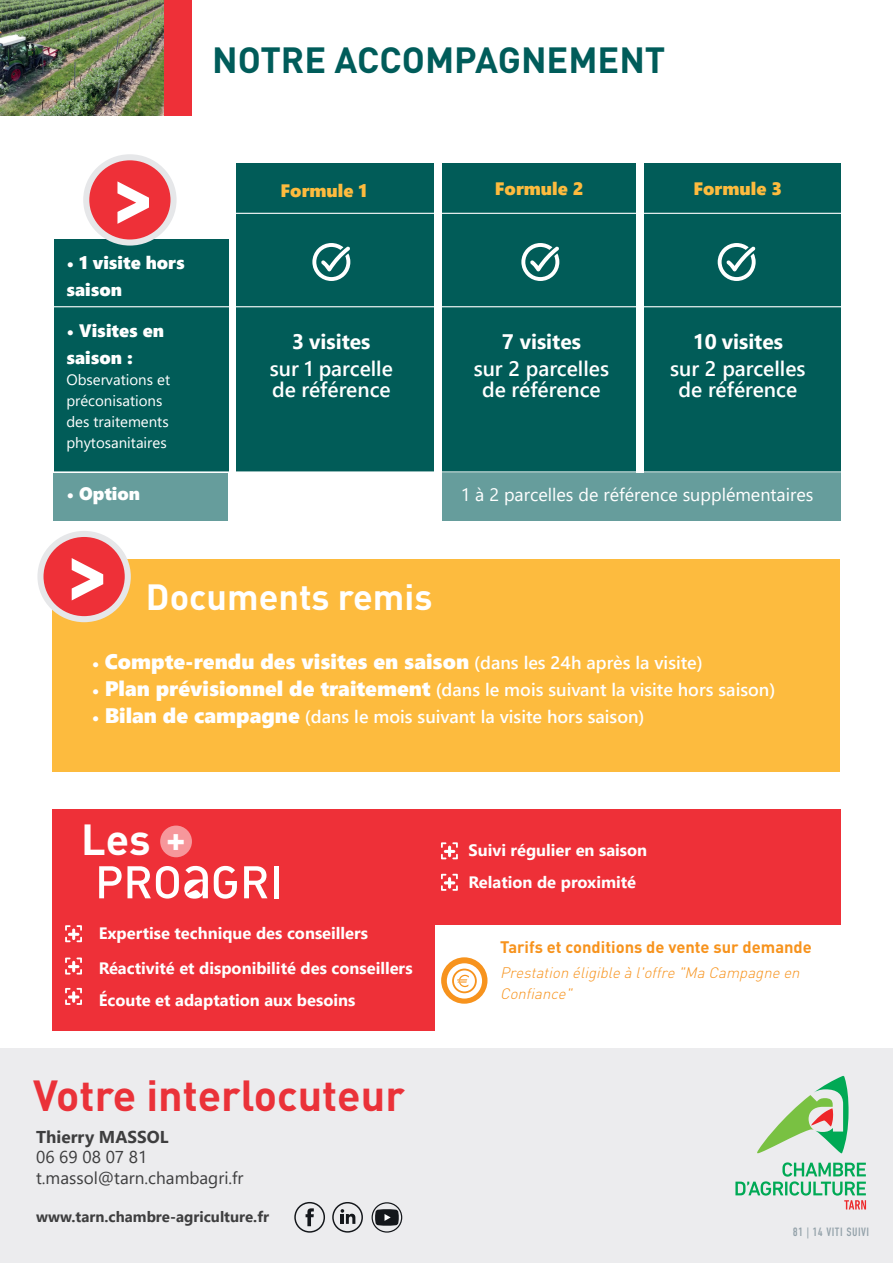
<style>
.page{position:relative;width:893px;height:1263px;background:#fff}
.page>*{position:absolute;margin:0;border:0;box-sizing:border-box;transform-origin:0 0}
.t1{font:700 42.9px "DIN";color:#ea3239}
.t2{font:700 42.9px "DIN";color:#fff}
.t3{font:700 36px "DIN";color:#005c5a}
.t4{font:700 36px "DINOT";color:#fff}
.t5{font:700 35.85px "DIN";color:#fff}
.t6{font:600 21px/21px "Segoe UI";color:#fff;text-align:center}
.t7{font:21px "Segoe UI Black";color:#fff}
.t8{font:700 21px "Segoe UI";color:#fff}
.t9{font:600 18px "Segoe UI";color:#fff}
.t10{font:18px/27px "Segoe UI Black";color:#fff}
.t11{font:18px "Segoe UI";color:#fff}
.t12{font:18px "Segoe UI Black";color:#fdbb3e}
.t13{font:17.1px/20.5px "Segoe UI";color:#3e3e3f}
.t14{font:700 17.1px "Segoe UI";color:#3e3e3f}
.t15{font:700 16.5px/34.3px "Segoe UI";color:#fff}
.t16{font:700 16.5px "DIN";color:#f7931d}
.t17{font:15px/21px "Segoe UI";color:#fff}
.t18{font:italic 300 15px/21px "DIN";color:#f7931d}
.t19{font:700 15px "Segoe UI";color:#3e3e3f}
.t20{font:12px "DIN Condensed";letter-spacing:.04em;color:#94a2aa}
.s1{font-size:18px}
.s2{font-family:"Segoe UI";font-weight:600;font-size:18px}
.s3{font-family:"Segoe UI Black";font-weight:400}
.s4{font-family:"Segoe UI Black";font-weight:400;font-size:21px}
</style>
<div class="page">
<div style="left:54px;top:239px;width:175px;height:232px;background:#015c58"></div>
<div style="left:442px;top:163px;width:194px;height:310px;background:#015c58"></div>
<div style="left:236px;top:163px;width:197px;height:308px;background:#015c58"></div>
<div style="left:644px;top:163px;width:196px;height:310px;background:#015c58"></div>
<hr style="left:47px;top:471px;width:818px;height:2px;background:#fff">
<hr style="left:47px;top:306px;width:818px;height:1px;background:#fff">
<hr style="left:219px;top:213px;width:646px;height:1px;background:#fff">
<img style="left:0;top:0;width:164px;height:116px">
<div style="left:164px;top:0;width:26px;height:116px;background:#ee3038"></div>
<div style="left:442px;top:473px;width:398px;height:48px;background:#669d9c"></div>
<div style="left:54px;top:473px;width:174px;height:48px;background:#669d9c"></div>
<div style="left:53px;top:809px;width:397px;height:101px;background:#ee3038"></div>
<div style="left:53px;top:841px;width:382px;height:190px;background:#ee3038"></div>
<div style="left:0;top:1048px;width:893px;height:215px;background:#ececee"></div>
<svg style="left:214px;top:866px;width:23px;height:33px"></svg>
<svg style="left:244px;top:866px;width:23px;height:32px"></svg>
<hr style="left:274px;top:866px;width:4px;height:32px;background:#fff">
<svg style="left:99px;top:866px;width:109px;height:33px"></svg>
<div style="left:160px;top:825px;width:32px;height:32px;background:#f6979b;border-radius:50%"></div>
<div style="left:441px;top:957px;width:46px;height:47px;background:#f7931d;border-radius:50%"></div>
<svg style="left:447px;top:963px;width:35px;height:35px"></svg>
<svg style="left:65px;top:925px;width:17px;height:17px"></svg>
<svg style="left:65px;top:957px;width:17px;height:17px"></svg>
<div style="left:427px;top:809px;width:413px;height:115px;background:#ee3038"></div>
<svg style="left:441px;top:842px;width:17px;height:17px"></svg>
<svg style="left:441px;top:874px;width:17px;height:17px"></svg>
<svg style="left:757px;top:1076px;width:92px;height:77px"></svg>
<svg style="left:735px;top:1162px;width:131px;height:47px"></svg>
<div style="left:53px;top:559px;width:787px;height:213px;background:#fdbb3e"></div>
<div style="left:86px;top:157px;width:88px;height:86px;background:#ee3038;border-radius:50%"></div>
<div style="left:83px;top:154px;width:94px;height:92px;border:6px solid #e6e7e9;border-radius:50%"></div>
<svg style="left:117px;top:181px;width:32px;height:43px"></svg>
<div style="left:40px;top:534px;width:88px;height:85px;background:#ee3038;border-radius:50%"></div>
<div style="left:37px;top:531px;width:94px;height:91px;border:6px solid #e6e7e9;border-radius:50%"></div>
<svg style="left:72px;top:558px;width:31px;height:42px"></svg>
<svg style="left:65px;top:988px;width:17px;height:17px"></svg>
<div style="left:294px;top:1202px;width:31px;height:31px;border:1px solid #14171b;border-radius:15px"></div>
<svg style="left:306px;top:1208px;width:8px;height:18px"></svg>
<div style="left:332px;top:1202px;width:31px;height:30px;border:1px solid #14171b;border-radius:15px"></div>
<svg style="left:341px;top:1209px;width:14px;height:15px"></svg>
<div style="left:372px;top:1202px;width:30px;height:30px;border:1px solid #14171b;border-radius:15px"></div>
<svg style="left:375px;top:1209px;width:24px;height:17px"></svg>
<svg style="left:312px;top:243px;width:38px;height:38px"></svg>
<svg style="left:521px;top:243px;width:38px;height:38px"></svg>
<svg style="left:718px;top:243px;width:38px;height:38px"></svg>
<h2 class="t3" style="left:212px;top:36px;width:455px">NOTRE ACCOMPAGNEMENT</h2>
<p class="t10" style="left:66px;top:248px;width:120px">• 1 visite hors saison</p>
<p class="t10" style="left:66px;top:316px;width:99px">• Visites en saison :</p>
<p class="t17" style="left:66px;top:367px;width:105px">Observations et préconisations des traitements phytosanitaires</p>
<p class="t10" style="left:66px;top:479px;width:75px">• Option</p>
<p class="t12" style="left:281px;top:177px;width:88px">Formule 1</p>
<p class="t12" style="left:495px;top:176px;width:90px">Formule 2</p>
<p class="t12" style="left:693px;top:176px;width:90px">Formule 3</p>
<p class="t8" style="left:292px;top:322px;width:80px">3 visites</p>
<p class="t6" style="left:270px;top:356px;width:125px;text-align:left">sur 1 parcelle de référence</p>
<p class="t8" style="left:502px;top:322px;width:81px">7 visites</p>
<p class="t6" style="left:474px;top:356px;width:137px">sur 2 parcelles de référence</p>
<p class="t8" style="left:693px;top:322px;width:92px">10 visites</p>
<p class="t6" style="left:670px;top:356px;width:137px">sur 2 parcelles de référence</p>
<p class="t11" style="left:461px;top:477px;width:354px">1 à 2 parcelles de référence supplémentaires</p>
<h2 class="t4" style="left:146px;top:574px;width:288px">Documents remis</h2>
<p class="t7" style="left:92px;top:646px;width:612px"><span class="s1">•</span> Compte-rendu des visites en saison <span class="s2">(dans les 24h après la visite)</span></p>
<p class="t9" style="left:92px;top:672px;width:685px"><span class="s3">•</span> <span class="s4">Plan prévisionnel de traitement</span> (dans le mois suivant la visite hors saison)</p>
<p class="t9" style="left:92px;top:699px;width:554px"><span class="s3">•</span> <span class="s4">Bilan de campagne</span> (dans le mois suivant la visite hors saison)</p>
<h1 class="t2" style="left:81px;top:811px;width:71px">Les</h1>
<h3 class="t5" style="left:166px;top:815px;width:21px">+</h3>
<p class="t15" style="left:99px;top:915px;width:315px">Expertise technique des conseillers<br>Réactivité et disponibilité des conseillers</p>
<p class="t15" style="left:99px;top:982px;width:258px">Écoute et adaptation aux besoins</p>
<h1 class="t1" style="left:33px;top:1067px;width:373px">Votre interlocuteur</h1>
<p class="t14" style="left:36px;top:1120px;width:134px">Thierry MASSOL</p>
<p class="t13" style="left:36px;top:1145px;width:209px">06 69 08 07 81 t.massol@tarn.chambagri.fr</p>
<p class="t19" style="left:36px;top:1202px;width:234px">www.tarn.chambre-agriculture.fr</p>
<p class="t15" style="left:468px;top:832px;width:180px;line-height:32.5px">Suivi régulier en saison<br>Relation de proximité</p>
<p class="t16" style="left:500px;top:936px;width:313px">Tarifs et conditions de vente sur demande</p>
<p class="t18" style="left:500px;top:962px;width:301px">Prestation éligible à l'offre "Ma Campagne en<br>Confiance"</p>
<p class="t20" style="left:793px;top:1225px;width:78px">81 | 14 VITI SUIVI</p>
</div>
